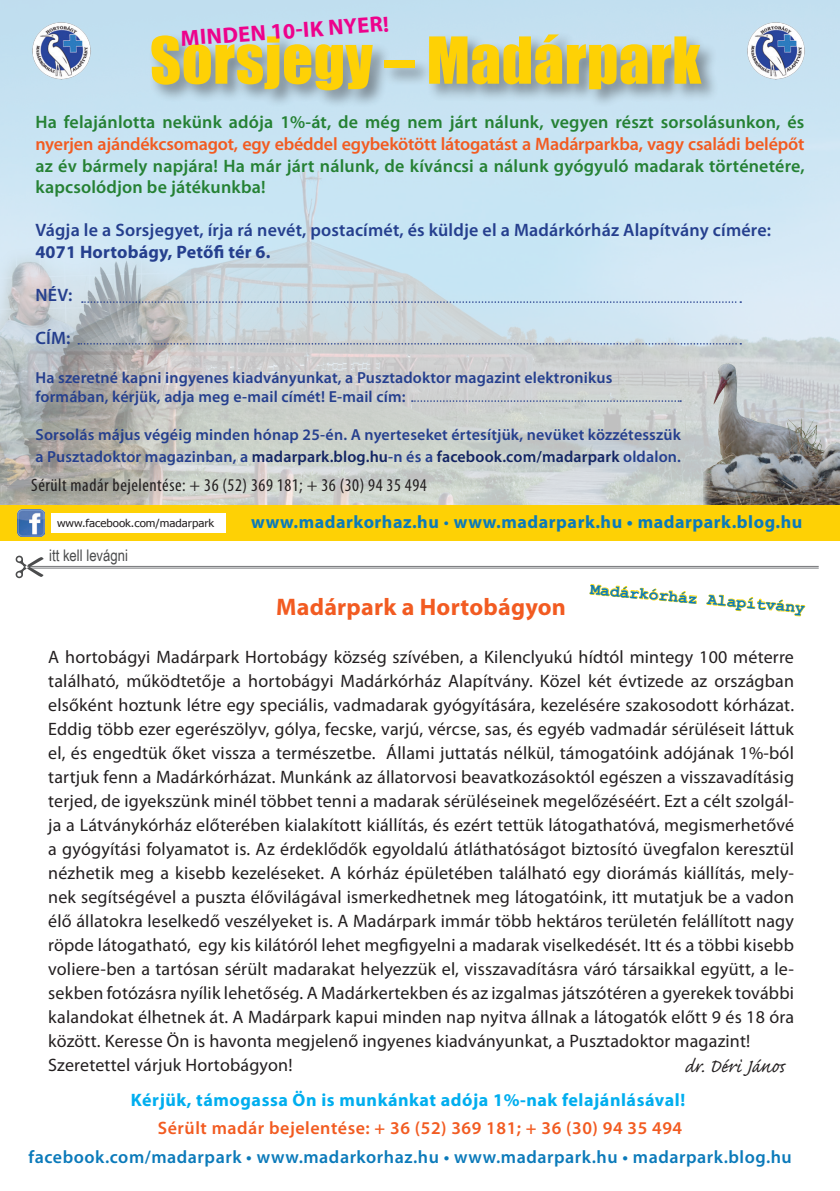
<style>
.page{position:relative;width:840px;height:1191px;background:#fff}
.page>*{position:absolute;margin:0;border:0;box-sizing:border-box;transform-origin:0 0}
.t1{font:59.8px "Impact";letter-spacing:.01em;color:#fed105}
.t2{font:700 24px "Myriad Pro";letter-spacing:.01em;color:#f25b21}
.t3{font:24px "Caflisch Script Pro";color:#231f20}
.t4{font:700 22.2px "Myriad Pro";color:#ed028c}
.t5{font:18px/24px "Myriad Pro";letter-spacing:.01em;color:#231f20}
.t6{font:600 18px/21.6px "Myriad Pro";letter-spacing:.01em;color:#258134}
.t7{font:600 18px "Myriad Pro";letter-spacing:.01em;color:#253f8e}
.t8{font:600 18px "Myriad Pro";letter-spacing:-.01em;color:#f25b21}
.t9{font:600 18px "Myriad Pro";letter-spacing:.03em;color:#0b7aba}
.t10{font:700 18px "Myriad Pro";letter-spacing:.03em;color:#00aeef}
.t11{font:700 18px "Myriad Pro";letter-spacing:.03em;color:#0b7aba}
.t12{font:600 18px "Myriad Pro";letter-spacing:.03em;color:#f25b21}
.t13{font:condensed 18px "Myriad Pro";letter-spacing:.03em;color:#231f20}
.t14{font:700 18px "Myriad Pro";letter-spacing:.01em;color:#253f8e}
.t15{font:700 16.2px "Courier New";color:#0b7aba}
.t16{font:600 16px/19.2px "Myriad Pro";letter-spacing:.01em;color:#253f8e}
.t17{font:16px "Arial Narrow";color:#4b4c4d}
.t18{font:10.8px "Tahoma";color:#231f20;scale:1.07 1}
.s1{color:#122463}
.s2{font-weight:400}
</style>
<div class="page">
<img style="left:0;top:0;width:839px;height:505px">
<img style="left:0;top:225px;width:207px;height:280px">
<hr style="left:27px;top:568px;width:791px;height:1px;background:#757679">
<hr style="left:27px;top:566px;width:791px;height:1px;background:#757679">
<div style="left:148px;top:31px;width:570px;height:78px;background:#231f20;opacity:.44"></div>
<img style="left:702px;top:356px;width:137px;height:149px">
<img style="left:31px;top:21px;width:60px;height:58px">
<svg style="left:82px;top:301px;width:658px;height:2px"></svg>
<svg style="left:78px;top:343px;width:662px;height:1px"></svg>
<svg style="left:411px;top:400px;width:269px;height:2px"></svg>
<img style="left:745px;top:21px;width:60px;height:58px">
<svg style="left:16px;top:555px;width:28px;height:23px"></svg>
<svg style="left:589px;top:584px;width:107px;height:20px"></svg>
<svg style="left:706px;top:594px;width:99px;height:22px"></svg>
<div style="left:0;top:505px;width:839px;height:36px;background:#fed105"></div>
<div style="left:52px;top:514px;width:174px;height:19px;background:#fff"></div>
<img style="left:17px;top:509px;width:28px;height:28px">
<p class="t4" style="left:180px;top:24px;width:210px;rotate:-4deg">Minden 10-ik nyer!</p>
<h1 class="t1" style="left:150px;top:14px;width:552px">Sorsjegy – Madárpark</h1>
<p class="t6" style="left:35px;top:111px;width:770px">Ha felajánlotta nekünk adója 1%-át, de még nem járt nálunk, vegyen részt sorsolásunkon, és</p>
<p class="t8" style="left:35px;top:132px;width:770px">nyerjen ajándékcsomagot, egy ebéddel egybekötött látogatást a Madárparkba, vagy családi belépőt</p>
<p class="t6" style="left:35px;top:154px;width:770px">az év bármely napjára! Ha már járt nálunk, de kíváncsi a nálunk gyógyuló madarak történetére, kapcsolódjon be játékunkba!</p>
<p class="t7" style="left:35px;top:219px;width:736px">Vágja le a Sorsjegyet, írja rá nevét, postacímét, és küldje el a Madárkórház Alapítvány címére:</p>
<p class="t14" style="left:35px;top:240px;width:236px">4071 Hortobágy, Petőfi tér 6.</p>
<p class="t7" style="left:35px;top:284px;width:38px">NÉV:</p>
<p class="t7" style="left:35px;top:327px;width:37px">CÍM:</p>
<p class="t16" style="left:35px;top:367px;width:578px">Ha szeretné kapni ingyenes kiadványunkat, a Pusztadoktor magazint elektronikus formában, kérjük, adja meg e-mail címét! E-mail cím:</p>
<p class="t16" style="left:35px;top:424px;width:646px;line-height:21.6px">Sorsolás május végéig minden hónap 25-én. A nyerteseket értesítjük, nevüket közzétesszük a Pusztadoktor magazinban, a <span class="s1">madarpark.blog.hu</span>-n és a <span class="s1">facebook.com/madarpark</span> oldalon.</p>
<p class="t13" style="left:31px;top:474px;width:397px">Sérült madár bejelentése: + 36 (52) 369 181; + 36 (30) 94 35 494</p>
<p class="t18" style="left:57px;top:516px;width:148px">www.facebook.com/madarpark</p>
<p class="t11" style="left:251px;top:510px;width:552px">www.madarkorhaz.hu <span class="s2">•</span> www.madarpark.hu • madarpark.blog.hu</p>
<p class="t17" style="left:49px;top:543px;width:80px">itt kell levágni</p>
<p class="t15" style="left:591px;top:579px;width:216px;rotate:5deg">Madárkórház Alapítvány</p>
<h2 class="t2" style="left:276px;top:591px;width:291px">Madárpark a Hortobágyon</h2>
<p class="t5" style="left:48px;top:645px;width:747px">A hortobágyi Madárpark Hortobágy község szívében, a Kilenclyukú hídtól mintegy 100 méterre található, működtetője a hortobágyi Madárkórház Alapítvány. Közel két évtizede az országban elsőként hoztunk létre egy speciális, vadmadarak gyógyítására, kezelésére szakosodott kórházat.<br>Eddig több ezer egerészölyv, gólya, fecske, varjú, vércse, sas, és egyéb vadmadár sérüléseit láttuk el, és engedtük őket vissza a természetbe. Állami juttatás nélkül, támogatóink adójának 1%-ból tartjuk fenn a Madárkórházat. Munkánk az állatorvosi beavatkozásoktól egészen a visszavadításig terjed, de igyekszünk minél többet tenni a madarak sérüléseinek megelőzéséért. Ezt a célt szolgál&shy;ja a Látványkórház előterében kialakított kiállítás, és ezért tettük látogathatóvá, megismerhetővé a gyógyítási folyamatot is. Az érdeklődők egyoldalú átláthatóságot biztosító üvegfalon keresztül nézhetik meg a kisebb kezeléseket. A kórház épületében található egy diorámás kiállítás, mely&shy;nek segítségével a puszta élővilágával ismerkedhetnek meg látogatóink, itt mutatjuk be a vadon élő állatokra leselkedő veszélyeket is. A Madárpark immár több hektáros területén felállított nagy röpde látogatható, egy kis kilátóról lehet megfigyelni a madarak viselkedését. Itt és a többi kisebb voliere-ben a tartósan sérült madarakat helyezzük el, visszavadításra váró társaikkal együtt, a le&shy;sekben fotózásra nyílik lehetőség. A Madárkertekben és az izgalmas játszótéren a gyerekek további kalandokat élhetnek át. A Madárpark kapui minden nap nyitva állnak a látogatók előtt 9 és 18 óra között. Keresse Ön is havonta megjelenő ingyenes kiadványunkat, a Pusztadoktor magazint!<br>Szeretettel várjuk Hortobágyon!</p>
<h2 class="t3" style="left:684px;top:1053px;width:101px">dr. Déri János</h2>
<p class="t10" style="left:131px;top:1088px;width:555px">Kérjük, támogassa Ön is munkánkat adója 1%-nak felajánlásával!</p>
<p class="t12" style="left:158px;top:1116px;width:525px">Sérült madár bejelentése: + 36 (52) 369 181; + 36 (30) 94 35 494</p>
<p class="t9" style="left:28px;top:1145px;width:764px">facebook.com/madarpark • www.madarkorhaz.hu • www.madarpark.hu • madarpark.blog.hu</p>
</div>
